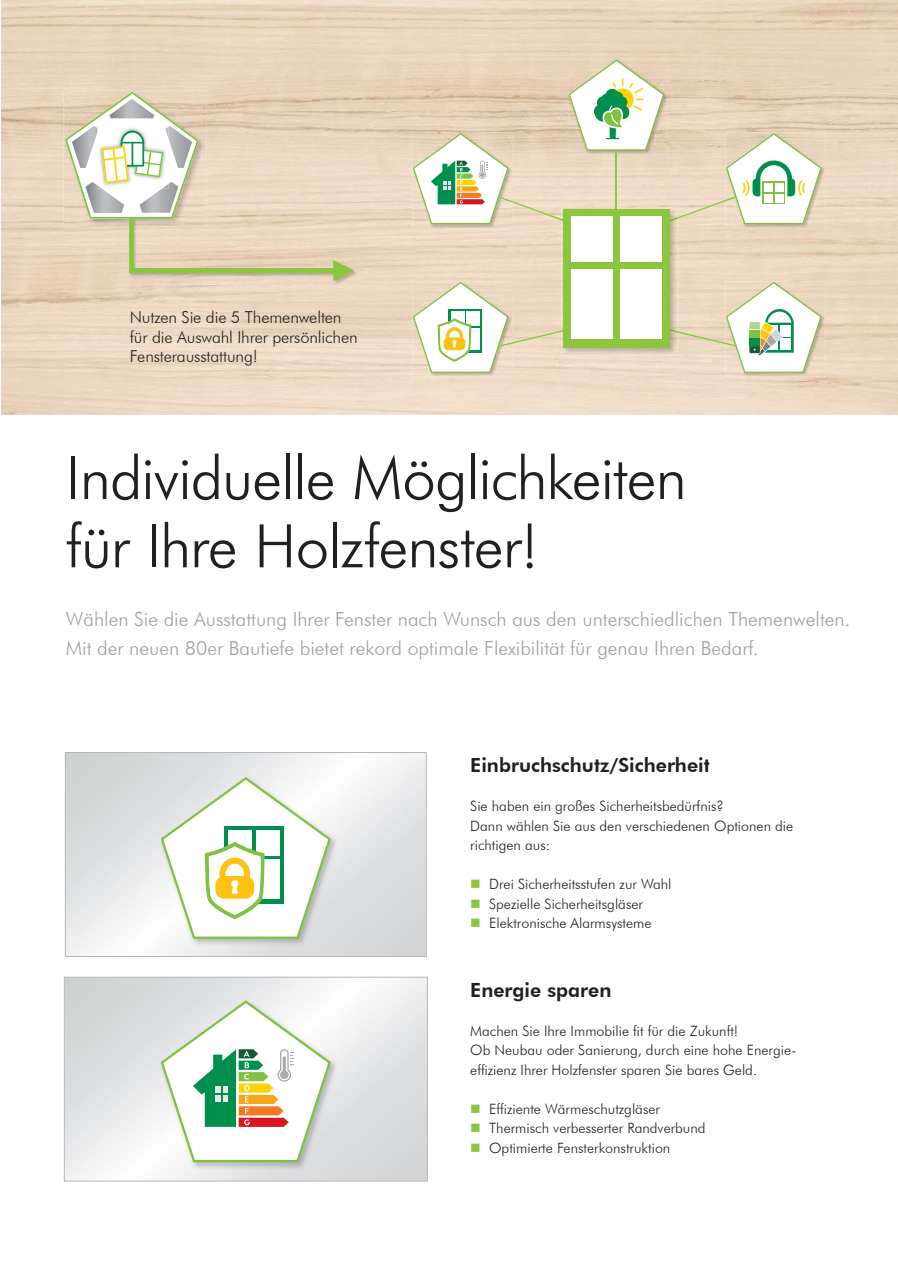
<style>
.page{position:relative;width:898px;height:1272px;background:#fff}
.page>*{position:absolute;margin:0;border:0;box-sizing:border-box;transform-origin:0 0}
.t1{font:300 60px/68.2px "Futura BT";letter-spacing:-.02em;color:#231f20}
.t2{font:300 19.5px/29.2px "Futura BT";color:#9d9fa2}
.t3{font:800 19.5px "Futura BT";color:#231f20}
.t4{font:300 16.5px/19.5px "Futura BT";letter-spacing:-.01em;color:#231f20}
.t5{font:300 14.25px/19.5px "Futura BT";color:#231f20}
.s1{color:#8bc63e}
</style>
<div class="page">
<svg style="left:65px;top:752px;width:361px;height:204px;fill:#e0e1e3"></svg>
<svg style="left:64px;top:976px;width:363px;height:205px;fill:#e0e1e3"></svg>
<img style="left:159px;top:775px;width:179px;height:171px">
<svg style="left:161px;top:777px;width:170px;height:161px"></svg>
<img style="left:159px;top:998px;width:179px;height:171px">
<svg style="left:161px;top:1000px;width:170px;height:162px"></svg>
<img style="left:412px;top:281px;width:100px;height:96px">
<img style="left:725px;top:281px;width:100px;height:96px">
<img style="left:725px;top:133px;width:100px;height:95px">
<img style="left:412px;top:224px;width:100px;height:4px">
<img style="left:64px;top:90px;width:142px;height:136px">
<svg style="left:65px;top:92px;width:134px;height:126px"></svg>
<img style="left:561px;top:224px;width:116px;height:131px">
<svg style="left:668px;top:282px;width:153px;height:91px"></svg>
<svg style="left:412px;top:282px;width:155px;height:91px"></svg>
<svg style="left:412px;top:60px;width:409px;height:164px"></svg>
<div style="left:562px;top:209px;width:107px;height:139px;background:#8bc63e"></div>
<div style="left:620px;top:269px;width:41px;height:70px;background:#fff"></div>
<div style="left:570px;top:269px;width:42px;height:70px;background:#fff"></div>
<div style="left:570px;top:216px;width:42px;height:46px;background:#fff"></div>
<div style="left:620px;top:216px;width:41px;height:46px;background:#fff"></div>
<img style="left:129px;top:218px;width:229px;height:67px">
<img style="left:129px;top:218px;width:77px;height:8px">
<img style="left:129px;top:218px;width:44px;height:1px">
<div style="left:130px;top:268px;width:203px;height:5px;background:#8bc63e"></div>
<svg style="left:333px;top:260px;width:21px;height:21px"></svg>
<hr style="left:130px;top:219px;width:4px;height:53px;background:#8bc63e">
<p class="t4" style="left:130px;top:308px;width:229px">Nutzen Sie die 5 Themenwelten für die Auswahl Ihrer persönlichen<br>Fensterausstattung!</p>
<h1 class="t1" style="left:66px;top:443px;width:622px">Individuelle Möglichkeiten für Ihre Holzfenster!</h1>
<h2 class="t2" style="left:66px;top:604px;width:785px">Wählen Sie die Ausstattung Ihrer Fenster nach Wunsch aus den unterschiedlichen Themenwelten.<br>Mit der neuen 80er Bautiefe bietet rekord optimale Flexibilität für genau Ihren Bedarf.</h2>
<h2 class="t3" style="left:470px;top:753px;width:241px">Einbruchschutz/Sicherheit</h2>
<p class="t5" style="left:470px;top:796px;width:324px">Sie haben ein großes Sicherheitsbedürfnis?<br>Dann wählen Sie aus den verschiedenen Optionen die richtigen aus:</p>
<p class="t5" style="left:470px;top:874px;width:203px"><span class="s1">■</span> Drei Sicherheitsstufen zur Wahl</p>
<p class="t5" style="left:470px;top:893px;width:174px"><span class="s1">■</span> Spezielle Sicherheitsgläser</p>
<p class="t5" style="left:470px;top:913px;width:183px"><span class="s1">■</span> Elektronische Alarmsysteme</p>
<h2 class="t3" style="left:470px;top:977px;width:143px">Energie sparen</h2>
<p class="t5" style="left:470px;top:1020px;width:327px">Machen Sie Ihre Immobilie fit für die Zukunft!<br>Ob Neubau oder Sanierung, durch eine hohe Energie&shy;effizienz Ihrer Holzfenster sparen Sie bares Geld.</p>
<p class="t5" style="left:470px;top:1098px;width:191px"><span class="s1">■</span> Effiziente Wärmeschutzgläser</p>
<p class="t5" style="left:470px;top:1118px;width:237px"><span class="s1">■</span> Thermisch verbesserter Randverbund</p>
<p class="t5" style="left:470px;top:1137px;width:201px"><span class="s1">■</span> Optimierte Fensterkonstruktion</p>
</div>
